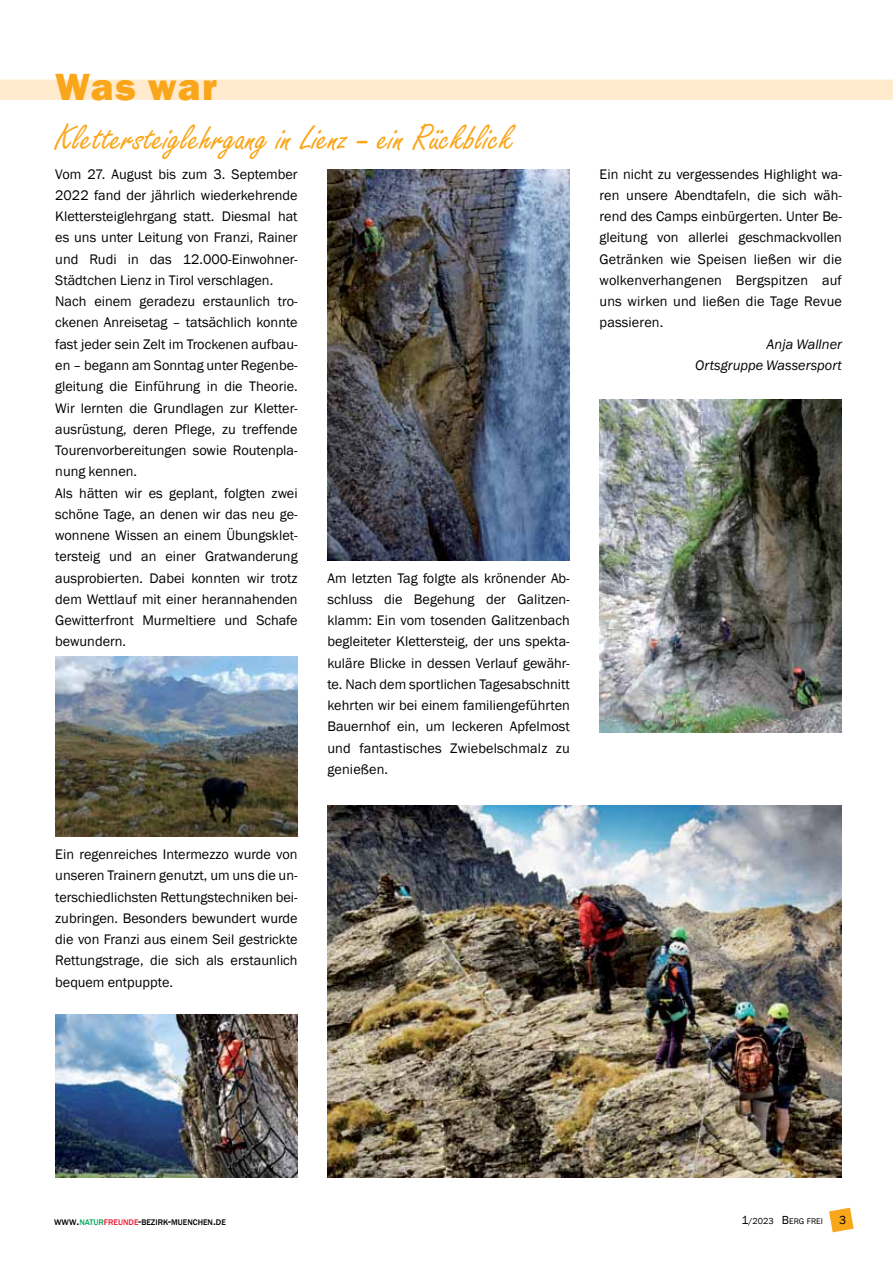
<style>
.page{position:relative;width:893px;height:1263px;background:#fff}
.page>*{position:absolute;margin:0;border:0;box-sizing:border-box;transform-origin:0 0}
.t1{font:39px "Freestyle Script";color:#faa61a}
.t2{font:800 39px "Franklin Gothic";letter-spacing:.03em;color:#faa61a}
.t3{font:14.25px/21.3px "Franklin Gothic";color:#000;text-align:justify}
.t4{font:italic 14.25px/21.3px "Franklin Gothic";color:#000;text-align:right}
.t5{font:12px "Franklin Gothic";color:#000}
.t6{font:500 8.4px "Franklin Gothic";color:#000}
.t7{font:8.4px "Franklin Gothic";color:#000}
.s1{font-size:12px}
.s2{color:#00a65d}
.s3{color:#ed1b2f}
.s4{font-size:9px}
</style>
<div class="page">
<svg style="left:829px;top:1208px;width:25px;height:24px"></svg>
<div style="left:0;top:80px;width:893px;height:20px;background:#ffeacd"></div>
<img style="left:327px;top:169px;width:243px;height:391px">
<img style="left:327px;top:805px;width:515px;height:373px">
<img style="left:55px;top:1014px;width:243px;height:164px">
<img style="left:55px;top:656px;width:243px;height:180px">
<img style="left:600px;top:400px;width:242px;height:332px">
<h1 class="t2" style="left:55px;top:61px;width:163px">Was war</h1>
<h1 class="t1" style="left:55px;top:117px;width:460px">Klettersteiglehrgang in Lienz – ein Rückblick</h1>
<p class="t3" style="left:55px;top:163px;width:244px;text-align:left">Vom 27. August bis zum 3. September 2022 fand der jährlich wiederkehrende Klettersteiglehrgang statt. Diesmal hat es uns unter Leitung von Franzi, Rainer und Rudi in das 12.000-Einwohner-Städtchen Lienz in Tirol verschlagen.<br>Nach einem geradezu erstaunlich tro&shy;ckenen Anreisetag – tatsächlich konnte fast jeder sein Zelt im Trockenen aufbau&shy;en – begann am Sonntag unter Regenbe&shy;gleitung die Einführung in die Theorie.<br>Wir lernten die Grundlagen zur Kletter&shy;ausrüstung, deren Pflege, zu treffende Tourenvorbereitungen sowie Routenpla&shy;nung kennen.<br>Als hätten wir es geplant, folgten zwei schöne Tage, an denen wir das neu ge&shy;wonnene Wissen an einem Übungsklet&shy;tersteig und an einer Gratwanderung ausprobierten. Dabei konnten wir trotz dem Wettlauf mit einer herannahenden Gewitterfront Murmeltiere und Schafe bewundern.</p>
<p class="t3" style="left:55px;top:844px;width:244px">Ein regenreiches Intermezzo wurde von unseren Trainern genutzt, um uns die un&shy;terschiedlichsten Rettungstechniken bei&shy;zubringen. Besonders bewundert wurde die von Franzi aus einem Seil gestrickte Rettungstrage, die sich als erstaunlich bequem entpuppte.</p>
<p class="t3" style="left:327px;top:567px;width:244px">Am letzten Tag folgte als krönender Ab&shy;schluss die Begehung der Galitzen&shy;klamm: Ein vom tosenden Galitzenbach begleiteter Klettersteig, der uns spekta&shy;kuläre Blicke in dessen Verlauf gewähr&shy;te. Nach dem sportlichen Tagesabschnitt kehrten wir bei einem familiengeführten Bauernhof ein, um leckeren Apfelmost und fantastisches Zwiebelschmalz zu genießen.</p>
<p class="t3" style="left:600px;top:164px;width:244px">Ein nicht zu vergessendes Highlight wa&shy;ren unsere Abendtafeln, die sich wäh&shy;rend des Camps einbürgerten. Unter Be&shy;gleitung von allerlei geschmackvollen Getränken wie Speisen ließen wir die wolkenverhangenen Bergspitzen auf uns wirken und ließen die Tage Revue passieren.</p>
<p class="t4" style="left:695px;top:334px;width:148px">Anja Wallner<br>Ortsgruppe Wassersport</p>
<p class="t6" style="left:54px;top:1216px;width:173px">WWW<span class="s1">.</span><span class="s2">NATUR</span><span class="s3">FREUNDE</span><span class="s1">-</span>BEZIRK<span class="s1">-</span>MUENCHEN<span class="s1">.</span>DE</p>
<p class="t7" style="left:741px;top:1216px;width:83px"><span class="s1">1</span><span class="s4">/2023</span> <span class="s1">B</span>ERG FREI</p>
<p class="t5" style="left:839px;top:1212px;width:9px">3</p>
</div>
